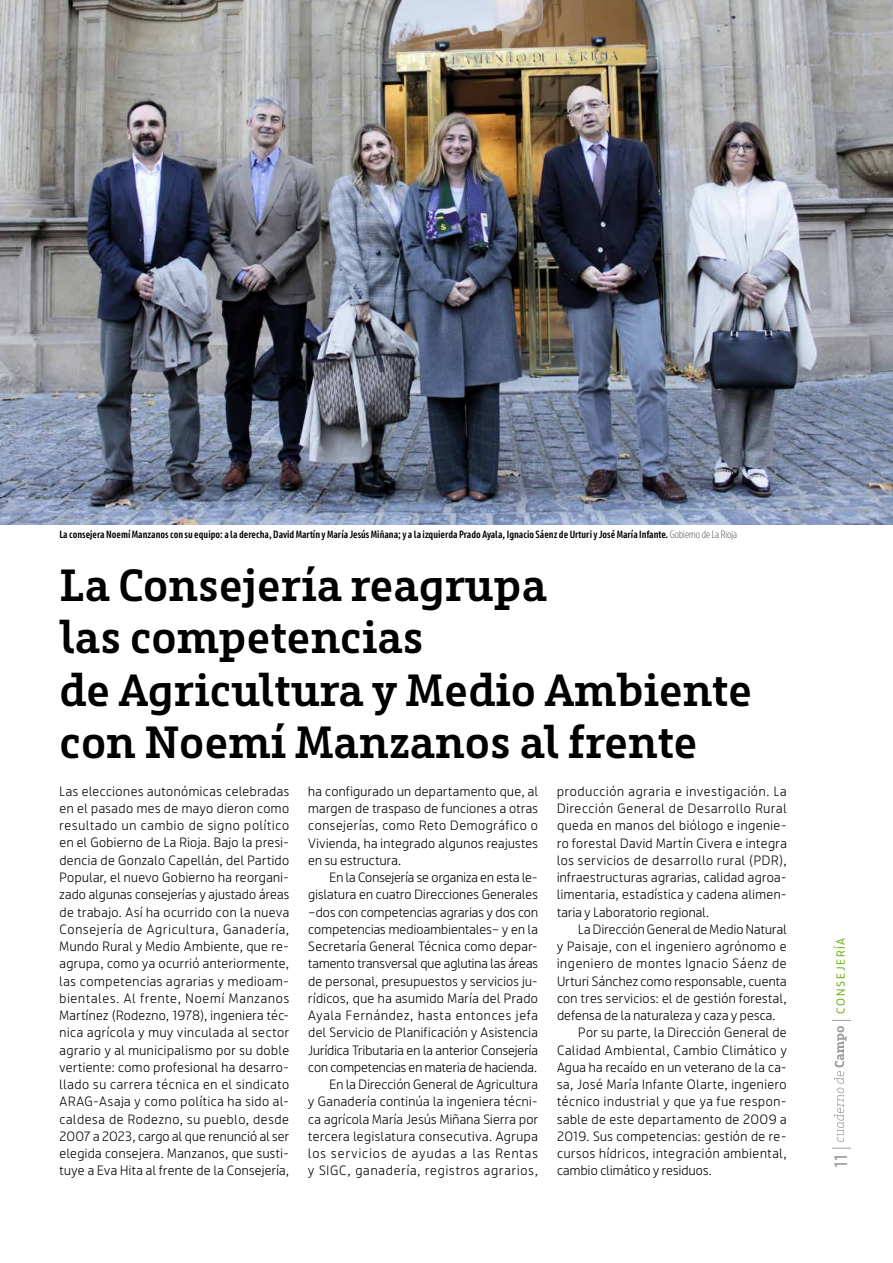
<style>
.page{position:relative;width:893px;height:1263px;background:#fff}
.page>*{position:absolute;margin:0;border:0;box-sizing:border-box;transform-origin:0 0}
.t1{font:600 45px/52.5px "Riojana Slab";color:#000}
.t2{font:18px "Riojana";color:#9d9d9c}
.t3{font:13.5px/17.2px "Riojana";letter-spacing:.025em;color:#000;text-align:justify}
.t4{font:13.5px "Riojana";letter-spacing:.045em;color:#000}
.t5{font:13.5px "Riojana";letter-spacing:.05em;color:#000}
.t6{font:13.5px "Riojana";letter-spacing:.055em;color:#000}
.t7{font:11.7px "Riojana";letter-spacing:.15em;color:#76b82a}
.t8{font:600 condensed 10.5px "Riojana";color:#000}
.s1{font-weight:100}
</style>
<div class="page">
<svg style="left:832px;top:1148px;width:19px;height:1px"></svg>
<svg style="left:832px;top:1020px;width:19px;height:122px"></svg>
<img style="left:0;top:0;width:893px;height:524px">
<p class="t8" style="left:60px;top:526px;width:679px">La consejera Noemí Manzanos con su equipo: a la derecha, David Martín y María Jesús Miñana; y a la izquierda Prado Ayala, Ignacio Sáenz de Urturi y José María Infante. <span class="s1">Gobierno de La Rioja</span></p>
<h1 class="t1" style="left:60px;top:552px;width:694px">La Consejería reagrupa<br>las competencias<br>de Agricultura y Medio Ambiente con Noemí Manzanos al frente</h1>
<p class="t3" style="left:60px;top:780px;width:231px">Las elecciones autonómicas celebradas en el pasado mes de mayo dieron como resultado un cambio de signo político en el Gobierno de La Rioja. Bajo la presi&shy;dencia de Gonzalo Capellán, del Partido Popular, el nuevo Gobierno ha reorgani&shy;zado algunas consejerías y ajustado áreas de trabajo. Así ha ocurrido con la nueva Consejería de Agricultura, Ganadería, Mundo Rural y Medio Ambiente, que re&shy;agrupa, como ya ocurrió anteriormente, las competencias agrarias y medioam&shy;bientales. Al frente, Noemí Manzanos Martínez (Rodezno, 1978), ingeniera téc&shy;nica agrícola y muy vinculada al sector agrario y al municipalismo por su doble vertiente: como profesional ha desarro&shy;llado su carrera técnica en el sindicato ARAG-Asaja y como política ha sido al&shy;caldesa de Rodezno, su pueblo, desde 2007 a 2023, cargo al que renunció al ser elegida consejera. Manzanos, que susti&shy;tuye a Eva Hita al frente de la Consejería,</p>
<p class="t3" style="left:308px;top:781px;width:231px">ha configurado un departamento que, al margen de traspaso de funciones a otras consejerías, como Reto Demográfico o Vivienda, ha integrado algunos reajustes en su estructura.</p>
<p class="t3" style="left:308px;top:867px;width:231px;text-align:right">En la Consejería se organiza en esta le&shy;gislatura en cuatro Direcciones Generales –dos con competencias agrarias y dos con competencias medioambientales– y en la Secretaría General Técnica como depar&shy;tamento transversal que aglutina las áreas de personal, presupuestos y servicios ju&shy;rídicos, que ha asumido María del Prado Ayala Fernández, hasta entonces jefa del Servicio de Planificación y Asistencia Jurídica Tributaria en la anterior Consejería con competencias en materia de hacienda.<br>En la Dirección General de Agricultura<br>y Ganadería continúa la ingeniera técni&shy;ca agrícola María Jesús Miñana Sierra por tercera legislatura consecutiva. Agrupa los servicios de ayudas a las Rentas y SIGC, ganadería, registros agrarios,</p>
<p class="t3" style="left:557px;top:781px;width:231px">producción agraria e investigación. La Dirección General de Desarrollo Rural queda en manos del biólogo e ingenie&shy;ro forestal David Martín Civera e integra los servicios de desarrollo rural (PDR), infraestructuras agrarias, calidad agroa&shy;limentaria, estadística y cadena alimen&shy;taria y Laboratorio regional.</p>
<p class="t3" style="left:578px;top:919px;width:210px">La Dirección General de Medio Natural</p>
<p class="t4" style="left:557px;top:935px;width:231px">y Paisaje, con el ingeniero agrónomo e</p>
<p class="t6" style="left:557px;top:952px;width:231px">ingeniero de montes Ignacio Sáenz de</p>
<p class="t3" style="left:557px;top:970px;width:231px">Urturi Sánchez como responsable, cuenta</p>
<p class="t3" style="left:557px;top:988px;width:231px">con tres servicios: el de gestión forestal,</p>
<p class="t3" style="left:557px;top:1005px;width:220px">defensa de la naturaleza y caza y pesca.</p>
<p class="t3" style="left:578px;top:1022px;width:210px">Por su parte, la Dirección General de</p>
<p class="t5" style="left:557px;top:1038px;width:231px">Calidad Ambiental, Cambio Climático y</p>
<p class="t3" style="left:557px;top:1057px;width:231px">Agua ha recaído en un veterano de la ca-</p>
<p class="t4" style="left:557px;top:1073px;width:231px">sa, José María Infante Olarte, ingeniero</p>
<p class="t5" style="left:557px;top:1090px;width:231px">técnico industrial y que ya fue respon-</p>
<p class="t3" style="left:557px;top:1108px;width:231px">sable de este departamento de 2009 a</p>
<p class="t3" style="left:557px;top:1126px;width:231px">2019. Sus competencias: gestión de re-</p>
<p class="t4" style="left:557px;top:1142px;width:231px">cursos hídricos, integración ambiental,</p>
<p class="t3" style="left:557px;top:1160px;width:156px">cambio climático y residuos.</p>
<p class="t7" style="left:831px;top:1014px;width:78px;rotate:-90deg">CONSEJERÍA</p>
<h2 class="t2" style="left:825px;top:1168px;width:16px;rotate:-90deg">11</h2>
</div>
